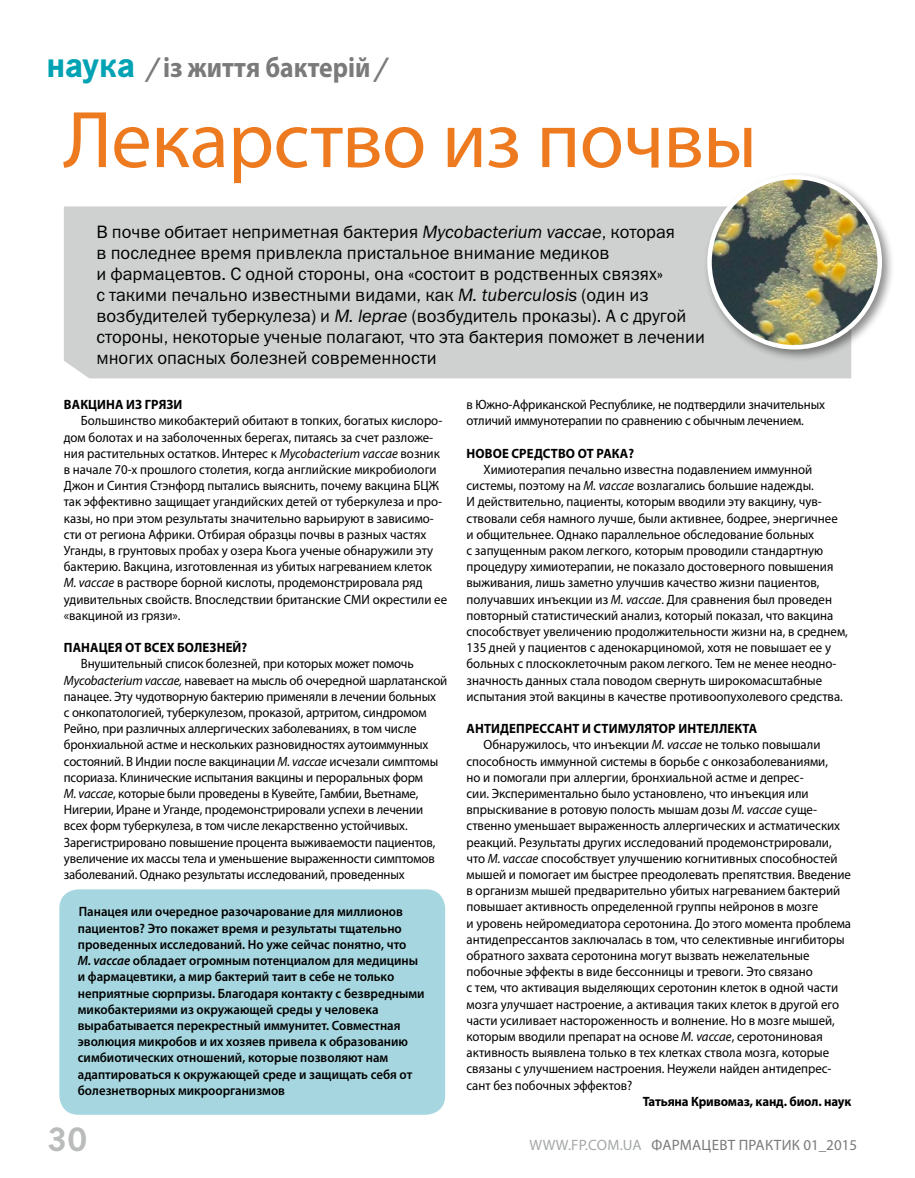
<style>
.page{position:relative;width:915px;height:1178px;background:#fff}
.page>*{position:absolute;margin:0;border:0;box-sizing:border-box;transform-origin:0 0}
.t1{font:81px "Myriad Pro";letter-spacing:-.01em;color:#ee7a1f}
.t2{font:700 34.5px "News Paper C";color:#babbbb}
.t3{font:700 28.5px "Myriad Pro";color:#7a7a7a;scale:.9 1}
.t4{font:18px/21px "Franklin Gothic Book ITC";color:#000}
.t5{font:15px "Myriad Pro";letter-spacing:.03em;color:#a5a8a8}
.t6{font:15px "Myriad Pro";color:#7a7a7a}
.t7{font:13.5px/16.2px "Myriad Pro";color:#000;scale:.95 1}
.t8{font:600 13.5px/16.2px "Myriad Pro";color:#000;scale:.95 1}
.t9{font:700 13.5px "Myriad Pro";letter-spacing:.01em;color:#000;scale:.95 1}
.s1{font-family:"News Paper C";font-size:36px;color:#00a2b3}
.s2{font-family:"News Paper C"}
.s3{font-style:italic}
.s4{color:#7a7a7a}
</style>
<div class="page">
<div style="left:64px;top:206px;width:787px;height:172px;background:#cfd0d0"></div>
<div style="left:702px;top:170px;width:192px;height:192px;background:#000;opacity:.45"></div>
<img style="left:709px;top:177px;width:170px;height:170px;border-radius:85px">
<div style="left:707px;top:175px;width:174px;height:174px;border:4px solid #fff;border-radius:50%"></div>
<div style="left:59px;top:889px;width:386px;height:226px;background:#a6d7e0;border-radius:19px"></div>
<h3 class="t3" style="left:47px;top:48px;width:378px"><span class="s1">наука</span> <span class="s2">/</span> із життя бактерій <span class="s2">/</span></h3>
<h1 class="t1" style="left:64px;top:90px;width:694px">ЛЕКАРСТВО ИЗ ПОЧВЫ</h1>
<p class="t4" style="left:96px;top:221px;width:610px">В почве обитает неприметная бактерия <span class="s3">Mycobacterium vaccae</span>, которая<br>в последнее время привлекла пристальное внимание медиков<br>и фармацевтов. С одной стороны, она «состоит в родственных связях»<br>с такими печально известными видами, как <span class="s3">M. tuberculosis</span> (один из возбудителей туберкулеза) и <span class="s3">M. leprae</span> (возбудитель проказы). А с другой стороны, некоторые ученые полагают, что эта бактерия поможет в лечении многих опасных болезней современности</p>
<p class="t9" style="left:64px;top:396px;width:126px">Вакцина из грязи</p>
<p class="t7" style="left:64px;top:412px;width:405px;text-indent:17px">БОЛЬШИНСТВО МИКОБАКТЕРИЙ ОБИТАЮТ В ТОПКИХ, БОГАТЫХ КИСЛОРО-ДОМ БОЛОТАХ И НА ЗАБОЛОЧЕННЫХ БЕРЕГАХ, ПИТАЯСЬ ЗА СЧЕТ РАЗЛОЖЕ-НИЯ РАСТИТЕЛЬНЫХ ОСТАТКОВ. ИНТЕРЕС К <span class="s3">Мycobacterium vaccae</span> ВОЗНИК В НАЧАЛЕ 70-Х ПРОШЛОГО СТОЛЕТИЯ, КОГДА АНГЛИЙСКИЕ МИКРОБИОЛОГИ ДЖОН И СИНТИЯ СТЭНФОРД ПЫТАЛИСЬ ВЫЯСНИТЬ, ПОЧЕМУ ВАКЦИНА БЦЖ ТАК ЭФФЕКТИВНО ЗАЩИЩАЕТ УГАНДИЙСКИХ ДЕТЕЙ ОТ ТУБЕРКУЛЕЗА И ПРО-КАЗЫ, НО ПРИ ЭТОМ РЕЗУЛЬТАТЫ ЗНАЧИТЕЛЬНО ВАРЬИРУЮТ В ЗАВИСИМО-СТИ ОТ РЕГИОНА АФРИКИ. ОТБИРАЯ ОБРАЗЦЫ ПОЧВЫ В РАЗНЫХ ЧАСТЯХ УГАНДЫ, В ГРУНТОВЫХ ПРОБАХ У ОЗЕРА КЬОГА УЧЕНЫЕ ОБНАРУЖИЛИ ЭТУ БАКТЕРИЮ. ВАКЦИНА, ИЗГОТОВЛЕННАЯ ИЗ УБИТЫХ НАГРЕВАНИЕМ КЛЕТОК <span class="s3">M. vaccae</span> В РАСТВОРЕ БОРНОЙ КИСЛОТЫ, ПРОДЕМОНСТРИРОВАЛА РЯД УДИВИТЕЛЬНЫХ СВОЙСТВ. ВПОСЛЕДСТВИИ БРИТАНСКИЕ СМИ ОКРЕСТИЛИ ЕЕ «ВАКЦИНОЙ ИЗ ГРЯЗИ».</p>
<p class="t9" style="left:64px;top:639px;width:194px">Панацея от всех болезней?</p>
<p class="t7" style="left:64px;top:655px;width:405px;text-indent:17px">ВНУШИТЕЛЬНЫЙ СПИСОК БОЛЕЗНЕЙ, ПРИ КОТОРЫХ МОЖЕТ ПОМОЧЬ <span class="s3">Mycobacterium vaccae,</span> НАВЕВАЕТ НА МЫСЛЬ ОБ ОЧЕРЕДНОЙ ШАРЛАТАНСКОЙ ПАНАЦЕЕ. ЭТУ ЧУДОТВОРНУЮ БАКТЕРИЮ ПРИМЕНЯЛИ В ЛЕЧЕНИИ БОЛЬНЫХ<br>С ОНКОПАТОЛОГИЕЙ, ТУБЕРКУЛЕЗОМ, ПРОКАЗОЙ, АРТРИТОМ, СИНДРОМОМ РЕЙНО, ПРИ РАЗЛИЧНЫХ АЛЛЕРГИЧЕСКИХ ЗАБОЛЕВАНИЯХ, В ТОМ ЧИСЛЕ БРОНХИАЛЬНОЙ АСТМЕ И НЕСКОЛЬКИХ РАЗНОВИДНОСТЯХ АУТОИММУННЫХ СОСТОЯНИЙ. В ИНДИИ ПОСЛЕ ВАКЦИНАЦИИ <span class="s3">М. vaccae</span> ИСЧЕЗАЛИ СИМПТОМЫ ПСОРИАЗА. КЛИНИЧЕСКИЕ ИСПЫТАНИЯ ВАКЦИНЫ И ПЕРОРАЛЬНЫХ ФОРМ<br><span class="s3">М. vaccae</span>, КОТОРЫЕ БЫЛИ ПРОВЕДЕНЫ В КУВЕЙТЕ, ГАМБИИ, ВЬЕТНАМЕ, НИГЕРИИ, ИРАНЕ И УГАНДЕ, ПРОДЕМОНСТРИРОВАЛИ УСПЕХИ В ЛЕЧЕНИИ ВСЕХ ФОРМ ТУБЕРКУЛЕЗА, В ТОМ ЧИСЛЕ ЛЕКАРСТВЕННО УСТОЙЧИВЫХ.<br>ЗАРЕГИСТРИРОВАНО ПОВЫШЕНИЕ ПРОЦЕНТА ВЫЖИВАЕМОСТИ ПАЦИЕНТОВ, УВЕЛИЧЕНИЕ ИХ МАССЫ ТЕЛА И УМЕНЬШЕНИЕ ВЫРАЖЕННОСТИ СИМПТОМОВ ЗАБОЛЕВАНИЙ. ОДНАКО РЕЗУЛЬТАТЫ ИССЛЕДОВАНИЙ, ПРОВЕДЕННЫХ</p>
<p class="t8" style="left:78px;top:903px;width:366px">Панацея или очередное разочарование для миллионов пациентов? Это покажет время и результаты тщательно проведенных исследований. Но уже сейчас понятно, что<br><span class="s3">М. vaccae</span> обладает огромным потенциалом для медицины и фармацевтики, а мир бактерий таит в себе не только неприятные сюрпризы. Благодаря контакту с безвредными микобактериями из окружающей среды у человека вырабатывается перекрестный иммунитет. Совместная эволюция микробов и их хозяев привела к образованию симбиотических отношений, которые позволяют нам адаптироваться к окружающей среде и защищать себя от болезнетворных микроорганизмов</p>
<h2 class="t2" style="left:47px;top:1120px;width:42px">30</h2>
<p class="t7" style="left:466px;top:396px;width:379px">В ЮЖНО-АФРИКАНСКОЙ РЕСПУБЛИКЕ, НЕ ПОДТВЕРДИЛИ ЗНАЧИТЕЛЬНЫХ<br>ОТЛИЧИЙ ИММУНОТЕРАПИИ ПО СРАВНЕНИЮ С ОБЫЧНЫМ ЛЕЧЕНИЕМ.</p>
<p class="t9" style="left:466px;top:444px;width:178px">Новое средство от рака?</p>
<p class="t7" style="left:466px;top:461px;width:403px;text-indent:17px">ХИМИОТЕРАПИЯ ПЕЧАЛЬНО ИЗВЕСТНА ПОДАВЛЕНИЕМ ИММУННОЙ СИСТЕМЫ, ПОЭТОМУ НА <span class="s3">М. vaccae</span> ВОЗЛАГАЛИСЬ БОЛЬШИЕ НАДЕЖДЫ.<br>И ДЕЙСТВИТЕЛЬНО, ПАЦИЕНТЫ, КОТОРЫМ ВВОДИЛИ ЭТУ ВАКЦИНУ, ЧУВ-СТВОВАЛИ СЕБЯ НАМНОГО ЛУЧШЕ, БЫЛИ АКТИВНЕЕ, БОДРЕЕ, ЭНЕРГИЧНЕЕ И ОБЩИТЕЛЬНЕЕ. ОДНАКО ПАРАЛЛЕЛЬНОЕ ОБСЛЕДОВАНИЕ БОЛЬНЫХ<br>С ЗАПУЩЕННЫМ РАКОМ ЛЕГКОГО, КОТОРЫМ ПРОВОДИЛИ СТАНДАРТНУЮ ПРОЦЕДУРУ ХИМИОТЕРАПИИ, НЕ ПОКАЗАЛО ДОСТОВЕРНОГО ПОВЫШЕНИЯ ВЫЖИВАНИЯ, ЛИШЬ ЗАМЕТНО УЛУЧШИВ КАЧЕСТВО ЖИЗНИ ПАЦИЕНТОВ, ПОЛУЧАВШИХ ИНЪЕКЦИИ ИЗ <span class="s3">М. vaccae</span>. ДЛЯ СРАВНЕНИЯ БЫЛ ПРОВЕДЕН ПОВТОРНЫЙ СТАТИСТИЧЕСКИЙ АНАЛИЗ, КОТОРЫЙ ПОКАЗАЛ, ЧТО ВАКЦИНА СПОСОБСТВУЕТ УВЕЛИЧЕНИЮ ПРОДОЛЖИТЕЛЬНОСТИ ЖИЗНИ НА, В СРЕДНЕМ, 135 ДНЕЙ У ПАЦИЕНТОВ С АДЕНОКАРЦИНОМОЙ, ХОТЯ НЕ ПОВЫШАЕТ ЕЕ У БОЛЬНЫХ С ПЛОСКОКЛЕТОЧНЫМ РАКОМ ЛЕГКОГО. ТЕМ НЕ МЕНЕЕ НЕОДНО-ЗНАЧНОСТЬ ДАННЫХ СТАЛА ПОВОДОМ СВЕРНУТЬ ШИРОКОМАСШТАБНЫЕ ИСПЫТАНИЯ ЭТОЙ ВАКЦИНЫ В КАЧЕСТВЕ ПРОТИВООПУХОЛЕВОГО СРЕДСТВА.</p>
<p class="t9" style="left:466px;top:720px;width:307px">Антидепрессант и стимулятор интеллекта</p>
<p class="t7" style="left:483px;top:736px;width:356px">ОБНАРУЖИЛОСЬ, ЧТО ИНЪЕКЦИИ <span class="s3">М. vaccae</span> НЕ ТОЛЬКО ПОВЫШАЛИ</p>
<p class="t7" style="left:466px;top:753px;width:382px">СПОСОБНОСТЬ ИММУННОЙ СИСТЕМЫ В БОРЬБЕ С ОНКОЗАБОЛЕВАНИЯМИ,</p>
<p class="t7" style="left:466px;top:769px;width:356px">НО И ПОМОГАЛИ ПРИ АЛЛЕРГИИ, БРОНХИАЛЬНОЙ АСТМЕ И ДЕПРЕС-</p>
<p class="t7" style="left:466px;top:785px;width:361px">СИИ. ЭКСПЕРИМЕНТАЛЬНО БЫЛО УСТАНОВЛЕНО, ЧТО ИНЪЕКЦИЯ ИЛИ</p>
<p class="t7" style="left:466px;top:801px;width:370px">ВПРЫСКИВАНИЕ В РОТОВУЮ ПОЛОСТЬ МЫШАМ ДОЗЫ <span class="s3">М. vaccae</span> СУЩЕ-</p>
<p class="t7" style="left:466px;top:817px;width:395px">СТВЕННО УМЕНЬШАЕТ ВЫРАЖЕННОСТЬ АЛЛЕРГИЧЕСКИХ И АСТМАТИЧЕСКИХ</p>
<p class="t7" style="left:466px;top:834px;width:386px">РЕАКЦИЙ. РЕЗУЛЬТАТЫ ДРУГИХ ИССЛЕДОВАНИЙ ПРОДЕМОНСТРИРОВАЛИ,</p>
<p class="t7" style="left:466px;top:850px;width:392px">ЧТО <span class="s3">М. vaccae</span> СПОСОБСТВУЕТ УЛУЧШЕНИЮ КОГНИТИВНЫХ СПОСОБНОСТЕЙ</p>
<p class="t7" style="left:466px;top:866px;width:406px">МЫШЕЙ И ПОМОГАЕТ ИМ БЫСТРЕЕ ПРЕОДОЛЕВАТЬ ПРЕПЯТСТВИЯ. ВВЕДЕНИЕ</p>
<p class="t7" style="left:466px;top:882px;width:395px">В ОРГАНИЗМ МЫШЕЙ ПРЕДВАРИТЕЛЬНО УБИТЫХ НАГРЕВАНИЕМ БАКТЕРИЙ</p>
<p class="t7" style="left:466px;top:898px;width:371px">ПОВЫШАЕТ АКТИВНОСТЬ ОПРЕДЕЛЕННОЙ ГРУППЫ НЕЙРОНОВ В МОЗГЕ</p>
<p class="t7" style="left:466px;top:915px;width:406px">И УРОВЕНЬ НЕЙРОМЕДИАТОРА СЕРОТОНИНА. ДО ЭТОГО МОМЕНТА ПРОБЛЕМА</p>
<p class="t7" style="left:466px;top:931px;width:399px">АНТИДЕПРЕССАНТОВ ЗАКЛЮЧАЛАСЬ В ТОМ, ЧТО СЕЛЕКТИВНЫЕ ИНГИБИТОРЫ</p>
<p class="t7" style="left:466px;top:947px;width:362px">ОБРАТНОГО ЗАХВАТА СЕРОТОНИНА МОГУТ ВЫЗВАТЬ НЕЖЕЛАТЕЛЬНЫЕ</p>
<p class="t7" style="left:466px;top:963px;width:366px">ПОБОЧНЫЕ ЭФФЕКТЫ В ВИДЕ БЕССОННИЦЫ И ТРЕВОГИ. ЭТО СВЯЗАНО</p>
<p class="t7" style="left:466px;top:979px;width:392px">С ТЕМ, ЧТО АКТИВАЦИЯ ВЫДЕЛЯЮЩИХ СЕРОТОНИН КЛЕТОК В ОДНОЙ ЧАСТИ</p>
<p class="t7" style="left:466px;top:996px;width:394px">МОЗГА УЛУЧШАЕТ НАСТРОЕНИЕ, А АКТИВАЦИЯ ТАКИХ КЛЕТОК В ДРУГОЙ ЕГО</p>
<p class="t7" style="left:466px;top:1012px;width:389px">ЧАСТИ УСИЛИВАЕТ НАСТОРОЖЕННОСТЬ И ВОЛНЕНИЕ. НО В МОЗГЕ МЫШЕЙ,</p>
<p class="t7" style="left:466px;top:1028px;width:376px">КОТОРЫМ ВВОДИЛИ ПРЕПАРАТ НА ОСНОВЕ <span class="s3">М. vaccae</span>, СЕРОТОНИНОВАЯ</p>
<p class="t7" style="left:466px;top:1044px;width:383px">АКТИВНОСТЬ ВЫЯВЛЕНА ТОЛЬКО В ТЕХ КЛЕТКАХ СТВОЛА МОЗГА, КОТОРЫЕ</p>
<p class="t7" style="left:466px;top:1060px;width:385px">СВЯЗАНЫ С УЛУЧШЕНИЕМ НАСТРОЕНИЯ. НЕУЖЕЛИ НАЙДЕН АНТИДЕПРЕС-</p>
<p class="t7" style="left:466px;top:1077px;width:176px">САНТ БЕЗ ПОБОЧНЫХ ЭФФЕКТОВ?</p>
<p class="t9" style="left:642px;top:1092px;width:221px">Татьяна Кривомаз, канд. биол. наук</p>
<p class="t5" style="left:529px;top:1135px;width:144px">WWW.FP.COM.UA <span class="s4">ФАРМА</span></p>
<p class="t6" style="left:701px;top:1135px;width:157px">ЦЕВТ ПРАКТИК 01_2015</p>
</div>
